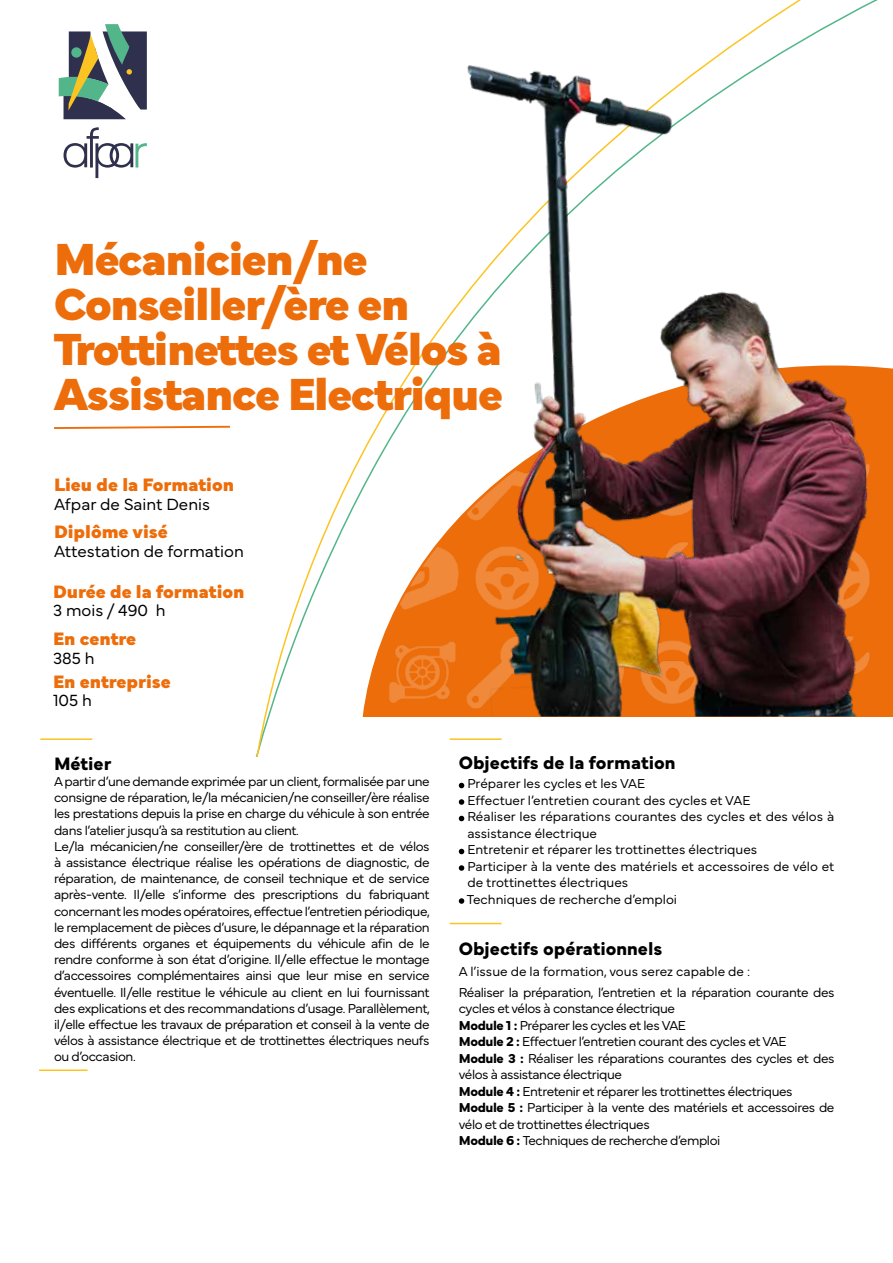
<style>
.page{position:relative;width:893px;height:1263px;background:#fff}
.page>*{position:absolute;margin:0;border:0;box-sizing:border-box;transform-origin:0 0}
.t1{font:900 46.8px/45px "Mundial";letter-spacing:-.03em;color:#ed6d0a}
.t2{font:900 18.75px "Mundial";color:#ed6d0a}
.t3{font:700 18.75px "Mundial";color:#000}
.t4{font:300 16.8px "Mundial";color:#000}
.t5{font:300 13.5px/16.2px "Mundial";letter-spacing:-.03em;color:#000}
.t6{font:300 13.5px/16.5px "Mundial";color:#000}
.s1{font-weight:700}
</style>
<div class="page">
<svg style="left:54px;top:425px;width:176px;height:4px"></svg>
<hr style="left:450px;top:738px;width:52px;height:2px;background:#fcc421">
<hr style="left:450px;top:923px;width:52px;height:1px;background:#fcc421">
<hr style="left:40px;top:738px;width:52px;height:2px;background:#fcc421">
<svg style="left:459px;top:783px;width:5px;height:5px"></svg>
<svg style="left:459px;top:799px;width:5px;height:6px"></svg>
<svg style="left:459px;top:816px;width:5px;height:5px"></svg>
<svg style="left:459px;top:849px;width:5px;height:5px"></svg>
<svg style="left:459px;top:865px;width:5px;height:6px"></svg>
<svg style="left:459px;top:898px;width:5px;height:6px"></svg>
<svg style="left:59px;top:24px;width:88px;height:95px"></svg>
<svg style="left:64px;top:127px;width:83px;height:51px"></svg>
<hr style="left:39px;top:1069px;width:49px;height:2px;background:#fcc421">
<img style="left:362px;top:397px;width:531px;height:319px">
<img style="left:455px;top:47px;width:424px;height:669px">
<h1 class="t1" style="left:54px;top:232px;width:451px">Mécanicien/ne<br>Conseiller/ère en<br>Trottinettes et Vélos à<br>Assistance Electrique</h1>
<h2 class="t2" style="left:54px;top:470px;width:182px">Lieu de la Formation</h2>
<p class="t4" style="left:54px;top:491px;width:158px">Afpar de Saint Denis</p>
<h2 class="t2" style="left:54px;top:517px;width:115px">Diplôme visé</h2>
<p class="t4" style="left:54px;top:538px;width:191px">Attestation de formation</p>
<h2 class="t2" style="left:53px;top:577px;width:193px">Durée de la formation</h2>
<p class="t4" style="left:53px;top:597px;width:114px">3 mois / 490 h</p>
<h2 class="t2" style="left:53px;top:624px;width:85px">En centre</h2>
<p class="t4" style="left:53px;top:645px;width:43px">385 h</p>
<h2 class="t2" style="left:53px;top:667px;width:119px">En entreprise</h2>
<p class="t4" style="left:53px;top:687px;width:40px">105 h</p>
<h2 class="t3" style="left:54px;top:749px;width:59px">Métier</h2>
<p class="t5" style="left:54px;top:772px;width:378px">A partir d’une demande exprimée par un client, formalisée par une consigne de réparation, le/la mécanicien/ne conseiller/ère réalise les prestations depuis la prise en charge du véhicule à son entrée dans l’atelier jusqu’à sa restitution au client.<br>Le/la mécanicien/ne conseiller/ère de trottinettes et de vélos à assistance électrique réalise les opérations de diagnostic, de réparation, de maintenance, de conseil technique et de service après-vente. Il/elle s’informe des prescriptions du fabriquant concernant les modes opératoires, effectue l’entretien périodique, le remplacement de pièces d’usure, le dépannage et la réparation des différents organes et équipements du véhicule afin de le rendre conforme à son état d’origine. Il/elle effectue le montage d’accessoires complémentaires ainsi que leur mise en service éventuelle. Il/elle restitue le véhicule au client en lui fournissant des explications et des recommandations d’usage. Parallèlement, il/elle effectue les travaux de préparation et conseil à la vente de vélos à assistance électrique et de trottinettes électriques neufs ou d’occasion.</p>
<h2 class="t3" style="left:459px;top:748px;width:218px">Objectifs de la formation</h2>
<p class="t6" style="left:467px;top:774px;width:369px">Préparer les cycles et les VAE<br>Effectuer l’entretien courant des cycles et VAE<br>Réaliser les réparations courantes des cycles et des vélos à assistance électrique<br>Entretenir et réparer les trottinettes électriques<br>Participer à la vente des matériels et accessoires de vélo et de trottinettes électriques<br>Techniques de recherche d’emploi</p>
<h2 class="t3" style="left:459px;top:934px;width:205px">Objectifs opérationnels</h2>
<p class="t5" style="left:459px;top:959px;width:377px;line-height:21px">A l’issue de la formation, vous serez capable de :<br>Réaliser la préparation, l’entretien et la réparation courante des</p>
<p class="t5" style="left:459px;top:999px;width:377px">cycles et vélos à constance électrique<br><span class="s1">Module 1 :</span> Préparer les cycles et les VAE<br><span class="s1">Module 2 :</span> Effectuer l’entretien courant des cycles et VAE <span class="s1">Module 3 :</span> Réaliser les réparations courantes des cycles et des vélos à assistance électrique<br><span class="s1">Module 4 :</span> Entretenir et réparer les trottinettes électriques <span class="s1">Module 5 :</span> Participer à la vente des matériels et accessoires de vélo et de trottinettes électriques<br><span class="s1">Module 6 :</span> Techniques de recherche d’emploi</p>
</div>
